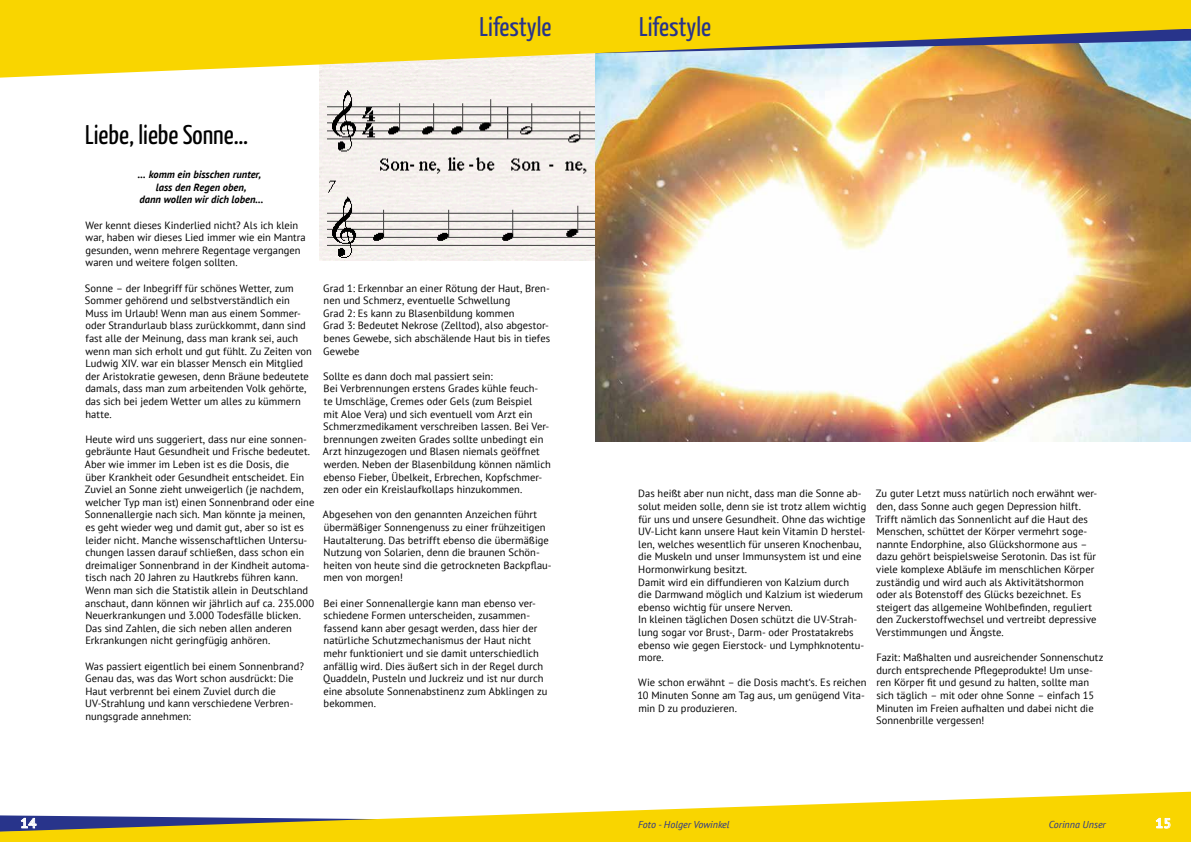
<style>
.page{position:relative;width:1191px;height:842px;background:#fff}
.page>*{position:absolute;margin:0;border:0;box-sizing:border-box;transform-origin:0 0}
.t1{font:27px "Yanone Kaffeesatz";color:#28348b}
.t2{font:27px "Yanone Kaffeesatz";color:#000}
.t3{font:700 14px "PT Sans";color:#fff}
.t4{font:10.5px/12.6px "PT Sans";color:#000}
.t5{font:italic 700 10.5px/12.6px "PT Sans";letter-spacing:.005em;color:#000;text-align:center}
.t6{font:italic 10px "PT Sans";color:#28348b}
</style>
<div class="page">
<img style="left:319px;top:78px;width:276px;height:183px">
<img style="left:595px;top:78px;width:596px;height:364px">
<svg style="left:0;top:791px;width:1191px;height:51px;fill:#f9d500"></svg>
<svg style="left:0;top:0;width:1191px;height:78px;background:#e6ce3c"></svg>
<svg style="left:0;top:815px;width:400px;height:17px;background:#9f955f"></svg>
<svg style="left:21px;top:828px;width:16px;height:1px"></svg>
<div style="left:21px;top:817px;width:16px;height:11px;background:#000;opacity:.59"></div>
<svg style="left:1155px;top:828px;width:16px;height:1px"></svg>
<div style="left:1155px;top:817px;width:16px;height:11px;background:#000;opacity:.59"></div>
<h1 class="t1" style="left:479px;top:10px;width:73px">Lifestyle</h1>
<h1 class="t1" style="left:639px;top:10px;width:73px">Lifestyle</h1>
<h1 class="t2" style="left:85px;top:118px;width:165px">Liebe, liebe Sonne…</h1>
<p class="t5" style="left:138px;top:168px;width:127px">… komm ein bisschen runter, lass den Regen oben,<br>dann wollen wir dich loben…</p>
<p class="t4" style="left:85px;top:218px;width:222px">Wer kennt dieses Kinderlied nicht? Als ich klein war, haben wir dieses Lied immer wie ein Mantra gesunden, wenn mehrere Regentage vergangen waren und weitere folgen sollten.</p>
<p class="t4" style="left:85px;top:281px;width:228px">Sonne – der Inbegriff für schönes Wetter, zum Sommer gehörend und selbstverständlich ein Muss im Urlaub! Wenn man aus einem Sommer&shy;oder Strandurlaub blass zurückkommt, dann sind fast alle der Meinung, dass man krank sei, auch wenn man sich erholt und gut fühlt. Zu Zeiten von Ludwig XIV. war ein blasser Mensch ein Mitglied der Aristokratie gewesen, denn Bräune bedeutete damals, dass man zum arbeitenden Volk gehörte, das sich bei jedem Wetter um alles zu kümmern hatte.</p>
<p class="t4" style="left:85px;top:433px;width:231px">Heute wird uns suggeriert, dass nur eine sonnen&shy;gebräunte Haut Gesundheit und Frische bedeutet.<br>Aber wie immer im Leben ist es die Dosis, die<br>über Krankheit oder Gesundheit entscheidet. Ein Zuviel an Sonne zieht unweigerlich (je nachdem, welcher Typ man ist) einen Sonnenbrand oder eine Sonnenallergie nach sich. Man könnte ja meinen, es geht wieder weg und damit gut, aber so ist es leider nicht. Manche wissenschaftlichen Untersu&shy;chungen lassen darauf schließen, dass schon ein dreimaliger Sonnenbrand in der Kindheit automa&shy;tisch nach 20 Jahren zu Hautkrebs führen kann.<br>Wenn man sich die Statistik allein in Deutschland anschaut, dann können wir jährlich auf ca. 235.000<br>Neuerkrankungen und 3.000 Todesfälle blicken.<br>Das sind Zahlen, die sich neben allen anderen Erkrankungen nicht geringfügig anhören.</p>
<p class="t4" style="left:85px;top:659px;width:220px">Was passiert eigentlich bei einem Sonnenbrand?<br>Genau das, was das Wort schon ausdrückt: Die Haut verbrennt bei einem Zuviel durch die UV-Strahlung und kann verschiedene Verbren&shy;nungsgrade annehmen:</p>
<p class="t4" style="left:323px;top:281px;width:228px">Grad 1: Erkennbar an einer Rötung der Haut, Bren&shy;nen und Schmerz, eventuelle Schwellung<br>Grad 2: Es kann zu Blasenbildung kommen<br>Grad 3: Bedeutet Nekrose (Zelltod), also abgestor&shy;benes Gewebe, sich abschälende Haut bis in tiefes Gewebe</p>
<p class="t4" style="left:323px;top:370px;width:229px">Sollte es dann doch mal passiert sein:<br>Bei Verbrennungen erstens Grades kühle feuch-<br>te Umschläge, Cremes oder Gels (zum Beispiel<br>mit Aloe Vera) und sich eventuell vom Arzt ein Schmerzmedikament verschreiben lassen. Bei Ver&shy;brennungen zweiten Grades sollte unbedingt ein Arzt hinzugezogen und Blasen niemals geöffnet werden. Neben der Blasenbildung können nämlich ebenso Fieber, Übelkeit, Erbrechen, Kopfschmer&shy;zen oder ein Kreislaufkollaps hinzukommen.</p>
<p class="t4" style="left:323px;top:508px;width:230px">Abgesehen von den genannten Anzeichen führt übermäßiger Sonnengenuss zu einer frühzeitigen Hautalterung. Das betrifft ebenso die übermäßige Nutzung von Solarien, denn die braunen Schön&shy;heiten von heute sind die getrockneten Backpflau&shy;men von morgen!</p>
<p class="t4" style="left:323px;top:596px;width:226px">Bei einer Sonnenallergie kann man ebenso ver&shy;schiedene Formen unterscheiden, zusammen&shy;fassend kann aber gesagt werden, dass hier der natürliche Schutzmechanismus der Haut nicht mehr funktioniert und sie damit unterschiedlich anfällig wird. Dies äußert sich in der Regel durch Quaddeln, Pusteln und Juckreiz und ist nur durch eine absolute Sonnenabstinenz zum Abklingen zu bekommen.</p>
<p class="t4" style="left:638px;top:487px;width:230px">Das heißt aber nun nicht, dass man die Sonne ab&shy;solut meiden solle, denn sie ist trotz allem wichtig für uns und unsere Gesundheit. Ohne das wichtige UV-Licht kann unsere Haut kein Vitamin D herstel&shy;len, welches wesentlich für unseren Knochenbau, die Muskeln und unser Immunsystem ist und eine Hormonwirkung besitzt.<br>Damit wird ein diffundieren von Kalzium durch<br>die Darmwand möglich und Kalzium ist wiederum ebenso wichtig für unsere Nerven.<br>In kleinen täglichen Dosen schützt die UV-Strah&shy;lung sogar vor Brust-, Darm- oder Prostatakrebs ebenso wie gegen Eierstock- und Lymphknotentu&shy;more.</p>
<p class="t4" style="left:637px;top:676px;width:231px">Wie schon erwähnt – die Dosis macht‘s. Es reichen<br>10 Minuten Sonne am Tag aus, um genügend Vita&shy;min D zu produzieren.</p>
<p class="t4" style="left:875px;top:487px;width:223px">Zu guter Letzt muss natürlich noch erwähnt wer&shy;den, dass Sonne auch gegen Depression hilft.<br>Trifft nämlich das Sonnenlicht auf die Haut des Menschen, schüttet der Körper vermehrt soge&shy;nannte Endorphine, also Glückshormone aus – dazu gehört beispielsweise Serotonin. Das ist für viele komplexe Abläufe im menschlichen Körper zuständig und wird auch als Aktivitätshormon oder als Botenstoff des Glücks bezeichnet. Es steigert das allgemeine Wohlbefinden, reguliert den Zuckerstoffwechsel und vertreibt depressive Verstimmungen und Ängste.</p>
<p class="t4" style="left:876px;top:651px;width:229px">Fazit: Maßhalten und ausreichender Sonnenschutz durch entsprechende Pflegeprodukte! Um unse&shy;ren Körper fit und gesund zu halten, sollte man sich täglich – mit oder ohne Sonne – einfach 15<br>Minuten im Freien aufhalten und dabei nicht die Sonnenbrille vergessen!</p>
<h2 class="t3" style="left:20px;top:814px;width:18px">14</h2>
<p class="t6" style="left:1048px;top:818px;width:59px">Corinna Unser</p>
<h2 class="t3" style="left:1155px;top:814px;width:18px">15</h2>
<p class="t6" style="left:638px;top:818px;width:93px">Foto - Holger Vowinkel</p>
</div>
